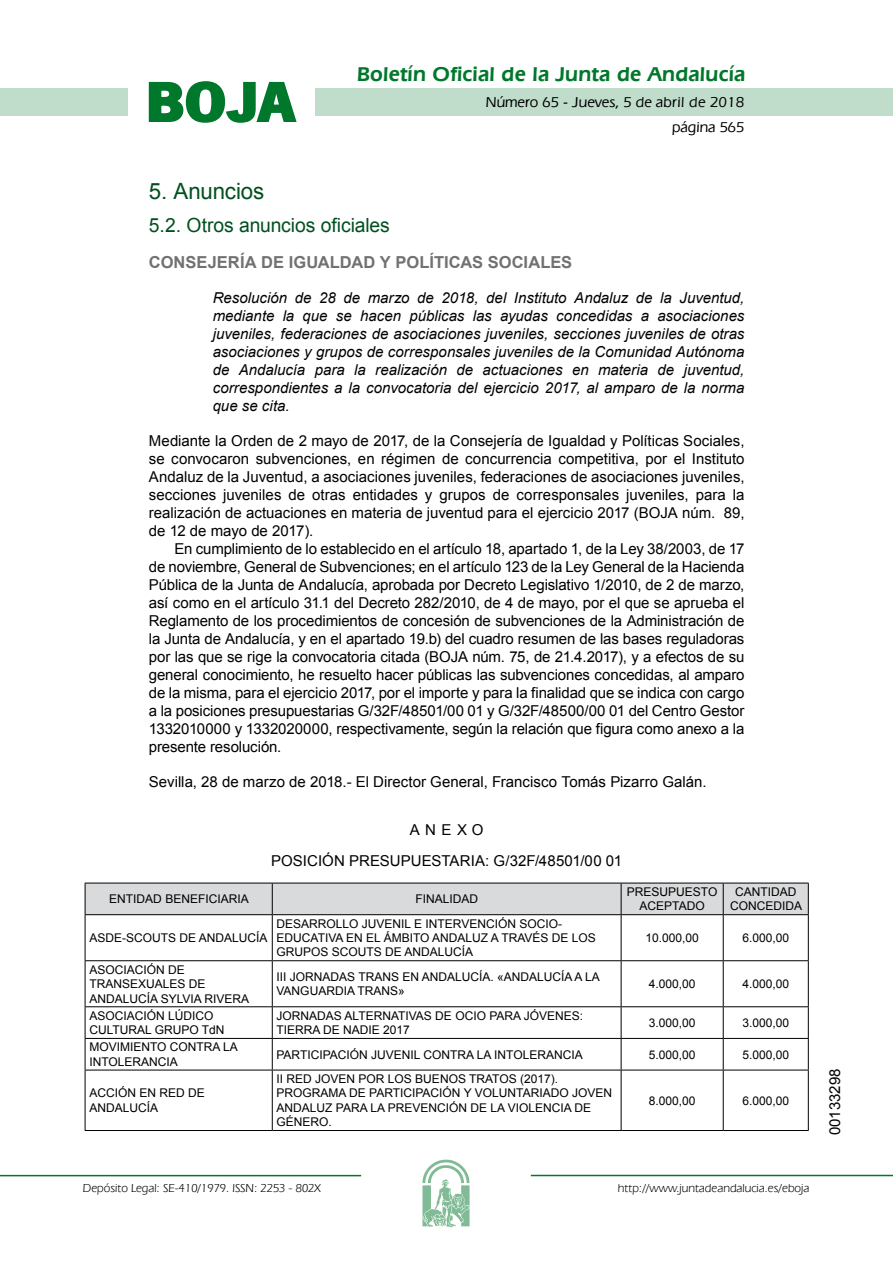
<style>
.page{position:relative;width:893px;height:1263px;background:#fff}
.page>*{position:absolute;margin:0;border:0;box-sizing:border-box;transform-origin:0 0}
.t1{font:700 57.75px "News Got T";color:#00782c;scale:1.14 1}
.t2{font:22.5px "Arial";letter-spacing:-.005em;color:#00501f}
.t3{font:600 21px "Eras IT Cby BT";letter-spacing:.01em;color:#00782c}
.t4{font:19.5px "Arial";letter-spacing:-.005em;color:#00501f}
.t5{font:700 16.5px "Arial";color:#707173}
.t6{font:15px/18px "Arial";color:#000;text-align:justify}
.t7{font:italic 15px/18px "Arial";color:#000;text-align:justify}
.t8{font:500 15px/24.5px "Eras IT Cby BT";color:#000;text-align:right}
.t9{font:12px/14.4px "Arial";color:#000}
.t10{font:12px "Eras IT Cby BT";color:#000}
</style>
<div class="page">
<div style="left:315px;top:88px;width:577px;height:28px;background:#bfddca"></div>
<div style="left:0;top:88px;width:128px;height:28px;background:#bfddca"></div>
<hr style="left:0;top:1175px;width:361px;height:1px;background:#00782c">
<svg style="left:422px;top:1159px;width:47px;height:68px"></svg>
<hr style="left:531px;top:1175px;width:361px;height:1px;background:#00782c">
<svg style="left:148px;top:81px;width:149px;height:42px"></svg>
<div style="left:86px;top:884px;width:721px;height:30px;background:#d9dadb"></div>
<hr style="left:85px;top:883px;width:187px;height:1px;background:#000">
<hr style="left:85px;top:883px;width:1px;height:31px;background:#000">
<hr style="left:272px;top:883px;width:349px;height:1px;background:#000">
<hr style="left:272px;top:883px;width:1px;height:31px;background:#000">
<hr style="left:621px;top:883px;width:102px;height:1px;background:#000">
<hr style="left:620px;top:883px;width:1px;height:31px;background:#000">
<hr style="left:723px;top:883px;width:85px;height:1px;background:#000">
<hr style="left:722px;top:883px;width:1px;height:31px;background:#000">
<hr style="left:807px;top:883px;width:1px;height:31px;background:#000">
<hr style="left:85px;top:914px;width:187px;height:1px;background:#000">
<hr style="left:85px;top:915px;width:1px;height:45px;background:#000">
<hr style="left:272px;top:914px;width:349px;height:1px;background:#000">
<hr style="left:272px;top:915px;width:1px;height:45px;background:#000">
<hr style="left:621px;top:914px;width:102px;height:1px;background:#000">
<hr style="left:620px;top:915px;width:1px;height:45px;background:#000">
<hr style="left:723px;top:914px;width:85px;height:1px;background:#000">
<hr style="left:722px;top:915px;width:1px;height:45px;background:#000">
<hr style="left:807px;top:915px;width:1px;height:45px;background:#000">
<hr style="left:85px;top:960px;width:187px;height:1px;background:#000">
<hr style="left:85px;top:961px;width:1px;height:45px;background:#000">
<hr style="left:272px;top:960px;width:349px;height:1px;background:#000">
<hr style="left:272px;top:961px;width:1px;height:45px;background:#000">
<hr style="left:621px;top:960px;width:102px;height:1px;background:#000">
<hr style="left:620px;top:961px;width:1px;height:45px;background:#000">
<hr style="left:723px;top:960px;width:85px;height:1px;background:#000">
<hr style="left:722px;top:961px;width:1px;height:45px;background:#000">
<hr style="left:807px;top:961px;width:1px;height:45px;background:#000">
<hr style="left:85px;top:1006px;width:187px;height:1px;background:#000">
<hr style="left:85px;top:1007px;width:1px;height:31px;background:#000">
<hr style="left:272px;top:1006px;width:349px;height:1px;background:#000">
<hr style="left:272px;top:1007px;width:1px;height:31px;background:#000">
<hr style="left:621px;top:1006px;width:102px;height:1px;background:#000">
<hr style="left:620px;top:1007px;width:1px;height:31px;background:#000">
<hr style="left:723px;top:1006px;width:85px;height:1px;background:#000">
<hr style="left:722px;top:1007px;width:1px;height:31px;background:#000">
<hr style="left:807px;top:1007px;width:1px;height:31px;background:#000">
<hr style="left:85px;top:1038px;width:187px;height:1px;background:#000">
<hr style="left:85px;top:1039px;width:1px;height:31px;background:#000">
<hr style="left:272px;top:1038px;width:349px;height:1px;background:#000">
<hr style="left:272px;top:1039px;width:1px;height:31px;background:#000">
<hr style="left:621px;top:1038px;width:102px;height:1px;background:#000">
<hr style="left:620px;top:1039px;width:1px;height:31px;background:#000">
<hr style="left:723px;top:1038px;width:85px;height:1px;background:#000">
<hr style="left:722px;top:1039px;width:1px;height:31px;background:#000">
<hr style="left:807px;top:1039px;width:1px;height:31px;background:#000">
<hr style="left:85px;top:1070px;width:187px;height:1px;background:#000">
<hr style="left:85px;top:1070px;width:1px;height:60px;background:#000">
<hr style="left:272px;top:1070px;width:349px;height:1px;background:#000">
<hr style="left:272px;top:1070px;width:1px;height:60px;background:#000">
<hr style="left:621px;top:1070px;width:102px;height:1px;background:#000">
<hr style="left:620px;top:1070px;width:1px;height:60px;background:#000">
<hr style="left:723px;top:1070px;width:85px;height:1px;background:#000">
<hr style="left:722px;top:1070px;width:1px;height:60px;background:#000">
<hr style="left:807px;top:1070px;width:1px;height:60px;background:#000">
<hr style="left:85px;top:1130px;width:187px;height:1px;background:#000">
<hr style="left:272px;top:1130px;width:349px;height:1px;background:#000">
<hr style="left:621px;top:1130px;width:102px;height:1px;background:#000">
<hr style="left:723px;top:1130px;width:85px;height:1px;background:#000">
<h1 class="t1" style="left:145px;top:68px;width:133px">BOJA</h1>
<h3 class="t3" style="left:357px;top:62px;width:390px">Boletín Oficial de la Junta de Andalucía</h3>
<p class="t8" style="left:486px;top:90px;width:260px">Número 65 - Jueves, 5 de abril de 2018 página 565</p>
<h2 class="t2" style="left:149px;top:177px;width:117px">5. Anuncios</h2>
<h3 class="t4" style="left:149px;top:212px;width:242px">5.2. Otros anuncios oficiales</h3>
<p class="t5" style="left:149px;top:251px;width:425px">CONSEJERÍA DE IGUALDAD Y POLÍTICAS SOCIALES</p>
<p class="t7" style="left:213px;top:289px;width:533px">Resolución de 28 de marzo de 2018, del Instituto Andaluz de la Juventud, mediante la que se hacen públicas las ayudas concedidas a asociaciones juveniles, federaciones de asociaciones juveniles, secciones juveniles de otras asociaciones y grupos de corresponsales juveniles de la Comunidad Autónoma de Andalucía para la realización de actuaciones en materia de juventud, correspondientes a la convocatoria del ejercicio 2017, al amparo de la norma que se cita.</p>
<p class="t6" style="left:149px;top:432px;width:597px">Mediante la Orden de 2 mayo de 2017, de la Consejería de Igualdad y Políticas Sociales, se convocaron subvenciones, en régimen de concurrencia competitiva, por el Instituto Andaluz de la Juventud, a asociaciones juveniles, federaciones de asociaciones juveniles, secciones juveniles de otras entidades y grupos de corresponsales juveniles, para la realización de actuaciones en materia de juventud para el ejercicio 2017 (BOJA núm. 89, de 12 de mayo de 2017).</p>
<p class="t6" style="left:149px;top:540px;width:597px;text-indent:26px">En cumplimiento de lo establecido en el artículo 18, apartado 1, de la Ley 38/2003, de 17 de noviembre, General de Subvenciones; en el artículo 123 de la Ley General de la Hacienda Pública de la Junta de Andalucía, aprobada por Decreto Legislativo 1/2010, de 2 de marzo, así como en el artículo 31.1 del Decreto 282/2010, de 4 de mayo, por el que se aprueba el Reglamento de los procedimientos de concesión de subvenciones de la Administración de la Junta de Andalucía, y en el apartado 19.b) del cuadro resumen de las bases reguladoras por las que se rige la convocatoria citada (BOJA núm. 75, de 21.4.2017), y a efectos de su general conocimiento, he resuelto hacer públicas las subvenciones concedidas, al amparo de la misma, para el ejercicio 2017, por el importe y para la finalidad que se indica con cargo a la posiciones presupuestarias G/32F/48501/00 01 y G/32F/48500/00 01 del Centro Gestor 1332010000 y 1332020000, respectivamente, según la relación que figura como anexo a la presente resolución.</p>
<p class="t6" style="left:149px;top:773px;width:559px">Sevilla, 28 de marzo de 2018.- El Director General, Francisco Tomás Pizarro Galán.</p>
<p class="t6" style="left:271px;top:814px;width:352px;line-height:30.8px;text-align:center">ANEXO<br>POSICIÓN PRESUPUESTARIA: G/32F/48501/00 01</p>
<p class="t9" style="left:109px;top:892px;width:141px">ENTIDAD BENEFICIARIA</p>
<p class="t9" style="left:415px;top:892px;width:64px">FINALIDAD</p>
<p class="t9" style="left:627px;top:885px;width:92px;text-align:center">PRESUPUESTO<br>ACEPTADO</p>
<p class="t9" style="left:730px;top:885px;width:73px;text-align:center">CANTIDAD<br>CONCEDIDA</p>
<p class="t9" style="left:89px;top:931px;width:180px">ASDE-SCOUTS DE ANDALUCÍA</p>
<p class="t9" style="left:276px;top:916px;width:321px">DESARROLLO JUVENIL E INTERVENCIÓN SOCIO-<br>EDUCATIVA EN EL ÁMBITO ANDALUZ A TRAVÉS DE LOS<br>GRUPOS SCOUTS DE ANDALUCÍA</p>
<p class="t9" style="left:645px;top:931px;width:55px">10.000,00</p>
<p class="t9" style="left:742px;top:931px;width:48px">6.000,00</p>
<p class="t9" style="left:89px;top:962px;width:161px">ASOCIACIÓN DE<br>TRANSEXUALES DE<br>ANDALUCÍA SYLVIA RIVERA</p>
<p class="t9" style="left:276px;top:970px;width:325px">III JORNADAS TRANS EN ANDALUCÍA. «ANDALUCÍA A LA<br>VANGUARDIA TRANS»</p>
<p class="t9" style="left:648px;top:977px;width:48px">4.000,00</p>
<p class="t9" style="left:742px;top:977px;width:48px">4.000,00</p>
<p class="t9" style="left:89px;top:1008px;width:137px">ASOCIACIÓN LÚDICO<br>CULTURAL GRUPO TdN</p>
<p class="t9" style="left:276px;top:1008px;width:308px">JORNADAS ALTERNATIVAS DE OCIO PARA JÓVENES:<br>TIERRA DE NADIE 2017</p>
<p class="t9" style="left:648px;top:1016px;width:48px">3.000,00</p>
<p class="t9" style="left:742px;top:1016px;width:48px">3.000,00</p>
<p class="t9" style="left:89px;top:1040px;width:150px">MOVIMIENTO CONTRA LA<br>INTOLERANCIA</p>
<p class="t9" style="left:276px;top:1047px;width:308px">PARTICIPACIÓN JUVENIL CONTRA LA INTOLERANCIA</p>
<p class="t9" style="left:648px;top:1047px;width:48px">5.000,00</p>
<p class="t9" style="left:742px;top:1047px;width:48px">5.000,00</p>
<p class="t9" style="left:89px;top:1086px;width:117px">ACCIÓN EN RED DE<br>ANDALUCÍA</p>
<p class="t9" style="left:276px;top:1072px;width:337px">II RED JOVEN POR LOS BUENOS TRATOS (2017).<br>PROGRAMA DE PARTICIPACIÓN Y VOLUNTARIADO JOVEN ANDALUZ PARA LA PREVENCIÓN DE LA VIOLENCIA DE GÉNERO.</p>
<p class="t9" style="left:648px;top:1093px;width:48px">8.000,00</p>
<p class="t9" style="left:742px;top:1093px;width:48px">6.000,00</p>
<p class="t10" style="left:83px;top:1181px;width:239px">Depósito Legal: SE-410/1979. ISSN: 2253 - 802X</p>
<p class="t10" style="left:618px;top:1181px;width:193px">http://www.juntadeandalucia.es/eboja</p>
<p class="t6" style="left:826px;top:1135px;width:68px;rotate:-90deg">00133298</p>
</div>
